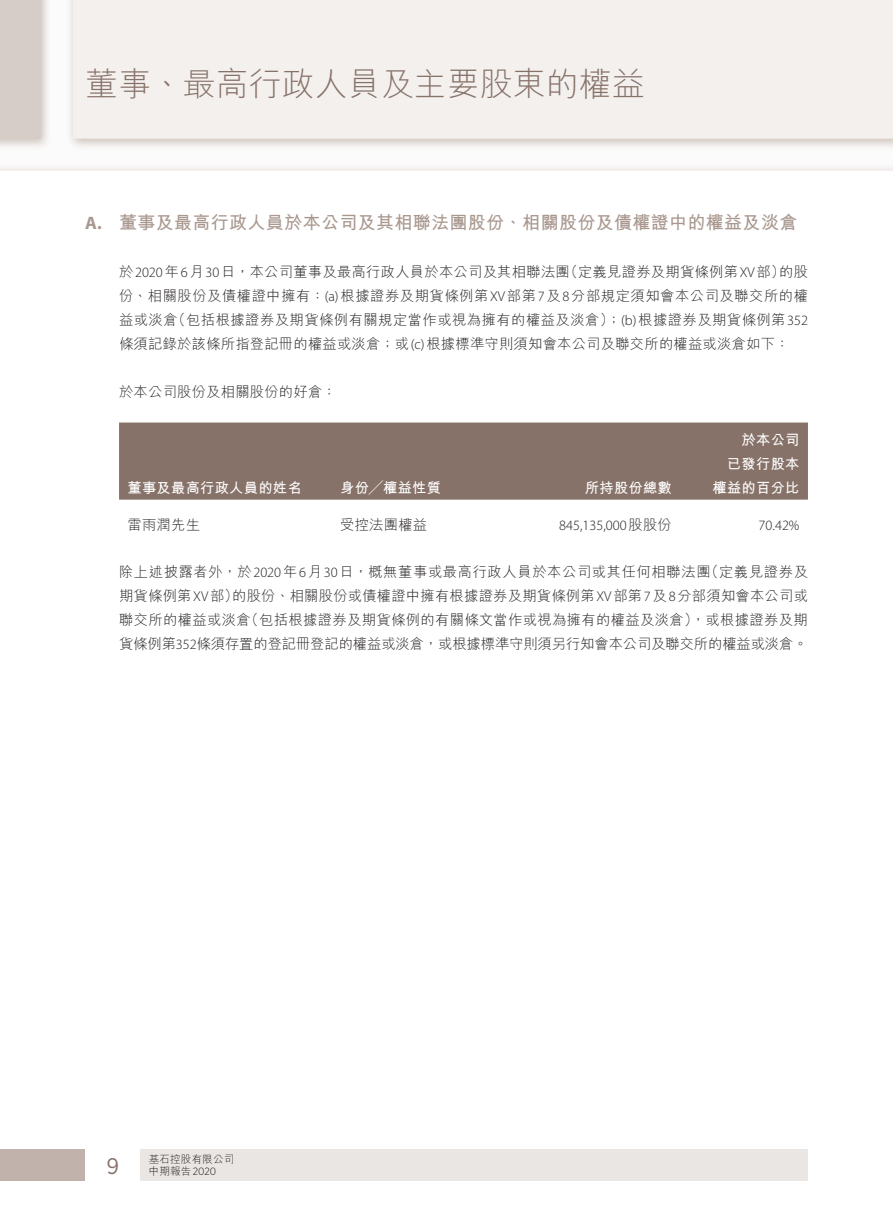
<style>
.page{position:relative;width:893px;height:1212px;background:#fff}
.page>*{position:absolute;margin:0;border:0;box-sizing:border-box;transform-origin:0 0}
.t1{font:300 33px "M Hei HK";color:#877269}
.t2{font:22.5px "Gotham Narrow";color:#877269}
._01_H1{font:700 18px "M Hei HK";letter-spacing:.02em;color:#a9988f}
._01_H1-2{font:700 18px "Myriad Pro";color:#a9988f}
._00_txt{font:300 14.25px/24px "M Hei HK";letter-spacing:.02em;color:#231f20}
._00_txt-2{font:300 14.25px/24px "M Hei HK";letter-spacing:-.005em;color:#231f20}
._00_txt-3{font:300 14.25px "M Hei HK";letter-spacing:.04em;color:#231f20}
._50_Table_txt{font:700 14.25px "M Hei HK";letter-spacing:.02em;color:#fff}
._50_Table_txt-2{font:300 14.25px "Myriad Pro";color:#231f20}
._50_Table_txt-3{font:300 14.25px "M Hei HK";letter-spacing:.02em;color:#231f20}
.t3{font:300 10.5px "M Hei HK";letter-spacing:.02em;color:#231f20}
.s1{font-family:"Myriad Pro"}
.s2{font-family:"M Hei HK"}
.s3{font-family:"Gotham Narrow"}
</style>
<div class="page">
<div style="left:140px;top:1149px;width:668px;height:32px;background:#eae6e3"></div>
<div style="left:0;top:1149px;width:85px;height:32px;background:#c1b3ac"></div>
<div style="left:119px;top:422px;width:689px;height:78px;background:#877269"></div>
<p class="t1" style="left:85px;top:67px;width:561px">董事、最高行政人員及主要股東的權益</p>
<p class="_01_H1-2" style="left:85px;top:211px;width:18px">A.</p>
<p class="_01_H1" style="left:119px;top:209px;width:680px">董事及最高行政人員於本公司及其相聯法團股份、相關股份及債權證中的權益及淡倉</p>
<p class="_00_txt" style="left:119px;top:259px;width:452px">於<span class="s1">2020</span>年<span class="s1">6</span>月<span class="s1">30</span>日，本公司董事及最高行政人員於本公司及其相聯法團</p>
<p class="_00_txt-3" style="left:119px;top:288px;width:690px">份、相關股份及債權證中擁有： <span class="s1">)a(</span> 根據證券及期貨條例第<span class="s1">XV</span>部第<span class="s1">7</span>及<span class="s1">8</span>分部規定須知會本公司及聯交所的權</p>
<p class="_00_txt" style="left:172px;top:307px;width:638px">（包括根據證券及期貨條例有關規定當作或視為擁有的權益及淡倉）；<span class="s1">( )b</span> 根據證券及期貨條例第<span class="s1">352</span></p>
<p class="_00_txt" style="left:564px;top:259px;width:223px">（定義見證券及期貨條例第<span class="s1">XV</span>部）</p>
<p class="_00_txt" style="left:779px;top:259px;width:30px">的股</p>
<p class="_00_txt" style="left:119px;top:307px;width:672px">益或淡倉<br>條須記錄於該條所指登記冊的權益或淡倉；或 <span class="s1">)c(</span> 根據標準守則須知會本公司及聯交所的權益或淡倉如下：</p>
<p class="_00_txt" style="left:119px;top:379px;width:219px">於本公司股份及相關股份的好倉：</p>
<p class="_50_Table_txt" style="left:128px;top:477px;width:176px">董事及最高行政人員的姓名</p>
<p class="_50_Table_txt-3" style="left:128px;top:518px;width:74px">雷雨潤先生</p>
<p class="_50_Table_txt" style="left:340px;top:477px;width:102px">身份╱權益性質</p>
<p class="_50_Table_txt-3" style="left:340px;top:518px;width:88px">受控法團權益</p>
<p class="_50_Table_txt" style="left:585px;top:477px;width:88px">所持股份總數</p>
<p class="_50_Table_txt-2" style="left:559px;top:517px;width:114px">845,135,000 <span class="s2">股股份</span></p>
<p class="_50_Table_txt" style="left:742px;top:429px;width:59px">於本公司</p>
<p class="_50_Table_txt" style="left:727px;top:453px;width:74px">已發行股本</p>
<p class="_50_Table_txt" style="left:712px;top:477px;width:88px">權益的百分比</p>
<p class="_50_Table_txt-2" style="left:759px;top:517px;width:42px">70.42%</p>
<p class="_00_txt" style="left:232px;top:559px;width:577px;text-indent:-113px">除上述披露者外，於<span class="s1">2020</span>年<span class="s1">6</span>月<span class="s1">30</span>日，概無董事或最高行政人員於本公司或其任何相聯法團<br>的股份、相關股份或債權證中擁有根據證券及期貨條例第<span class="s1">XV</span>部第<span class="s1">7</span>及<span class="s1">8</span>分部須知會本公司或</p>
<p class="_00_txt" style="left:705px;top:559px;width:105px">（定義見證券及</p>
<p class="_00_txt" style="left:119px;top:583px;width:121px">期貨條例第<span class="s1">XV</span>部）</p>
<p class="_00_txt" style="left:245px;top:607px;width:565px">（包括根據證券及期貨條例的有關條文當作或視為擁有的權益及淡倉，）或根據證券及期</p>
<p class="_00_txt-2" style="left:119px;top:607px;width:690px">聯交所的權益或淡倉<br>貨條例第<span class="s1">352</span>條須存置的登記冊登記的權益或淡倉，或根據標準守則須另行知會本公司及聯交所的權益或淡倉。</p>
<p class="t3" style="left:149px;top:1154px;width:87px">基石控股有限公司</p>
<p class="t2" style="left:106px;top:1152px;width:14px">9</p>
<p class="t3" style="left:149px;top:1166px;width:69px">中期報告<span class="s3">2020</span></p>
</div>
